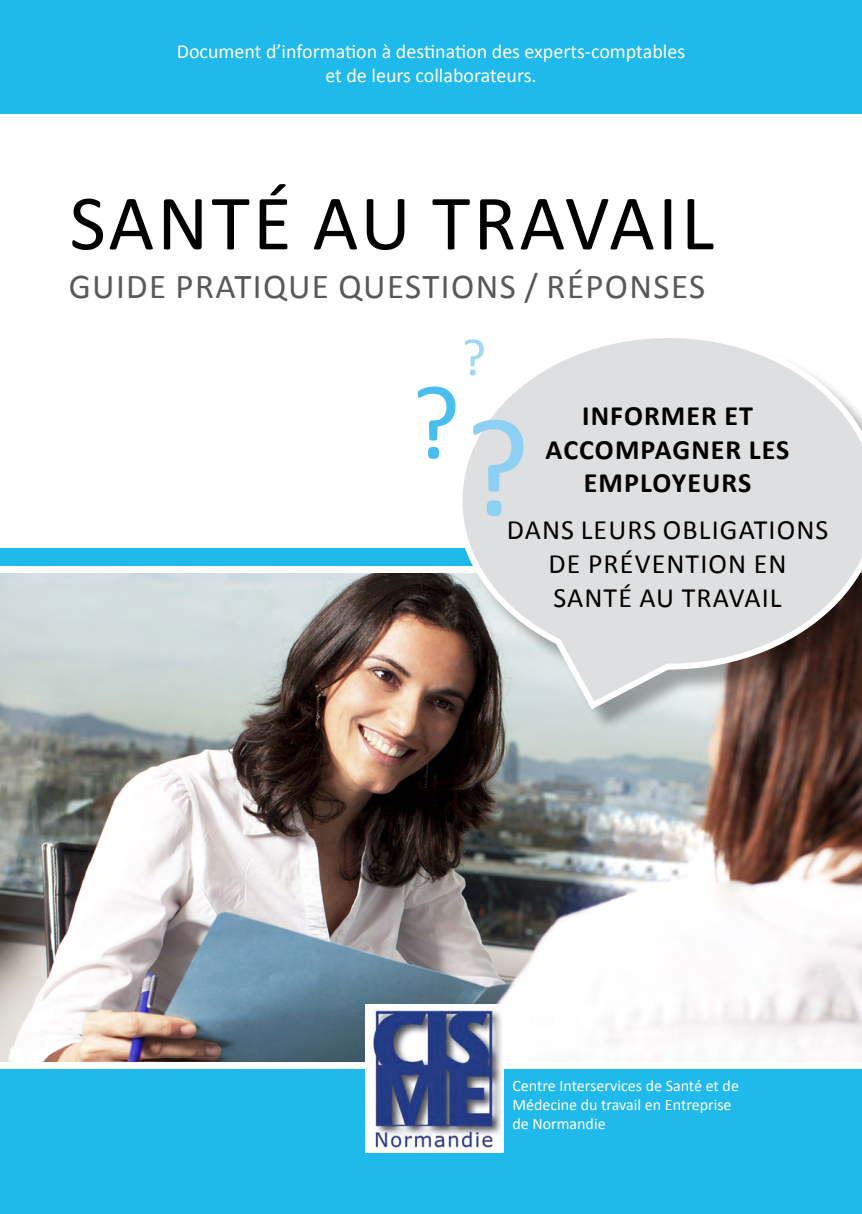
<style>
.page{position:relative;width:862px;height:1214px;background:#fff}
.page>*{position:absolute;margin:0;border:0;box-sizing:border-box;transform-origin:0 0}
.t1{font:142.6px "Calibri";color:#8ed0f3}
.t2{font:79px "Calibri";letter-spacing:.04em;color:#000}
.t3{font:53.4px "Calibri";color:#a2d7f5}
.t4{font:35px "Calibri";letter-spacing:.04em;color:#58595b}
.t5{font:28px/33.6px "Calibri";letter-spacing:.04em;color:#000}
.t6{font:700 28px/33.6px "Calibri";letter-spacing:.04em;color:#000;text-align:center}
.t7{font:20px/24px "Calibri";color:#fff;text-align:center}
.t8{font:16px/19.2px "Calibri";color:#fff}
</style>
<div class="page">
<div style="left:0;top:549px;width:862px;height:17px;background:#20b9ec"></div>
<div style="left:0;top:1069px;width:862px;height:144px;background:#20b9ec"></div>
<img style="left:0;top:574px;width:862px;height:487px">
<img style="left:365px;top:1004px;width:138px;height:148px">
<div style="left:0;top:0;width:862px;height:113px;background:#20b9ec"></div>
<div style="left:460px;top:335px;width:402px;height:397px;background:#000;opacity:.33"></div>
<svg style="left:453px;top:335px;width:409px;height:378px;background:#d0cfcf"></svg>
<p class="t7" style="left:177px;top:39px;width:510px">Document d’information à destination des experts-comptables et de leurs collaborateurs.</p>
<h2 class="t2" style="left:70px;top:173px;width:646px">Santé au travai l</h2>
<h3 class="t4" style="left:69px;top:264px;width:580px">Gui de pratique questions / réponses</h3>
<h3 class="t3" style="left:461px;top:323px;width:26px">?</h3>
<h1 class="t1" style="left:411px;top:378px;width:121px">?<sup>?</sup></h1>
<h3 class="t6" style="left:545px;top:399px;width:245px">INFORMER ET<br>ACCOMPAGNER LES<br>EMPLOYEURS</h3>
<h3 class="t5" style="left:548px;top:513px;width:263px;text-indent:-42px">dans leurs obligati ons de prévention en santé au travai l</h3>
<p class="t8" style="left:512px;top:1075px;width:228px">Centre Interservices de Santé et de<br>Médecine du travail en Entreprise de Normandie</p>
</div>
